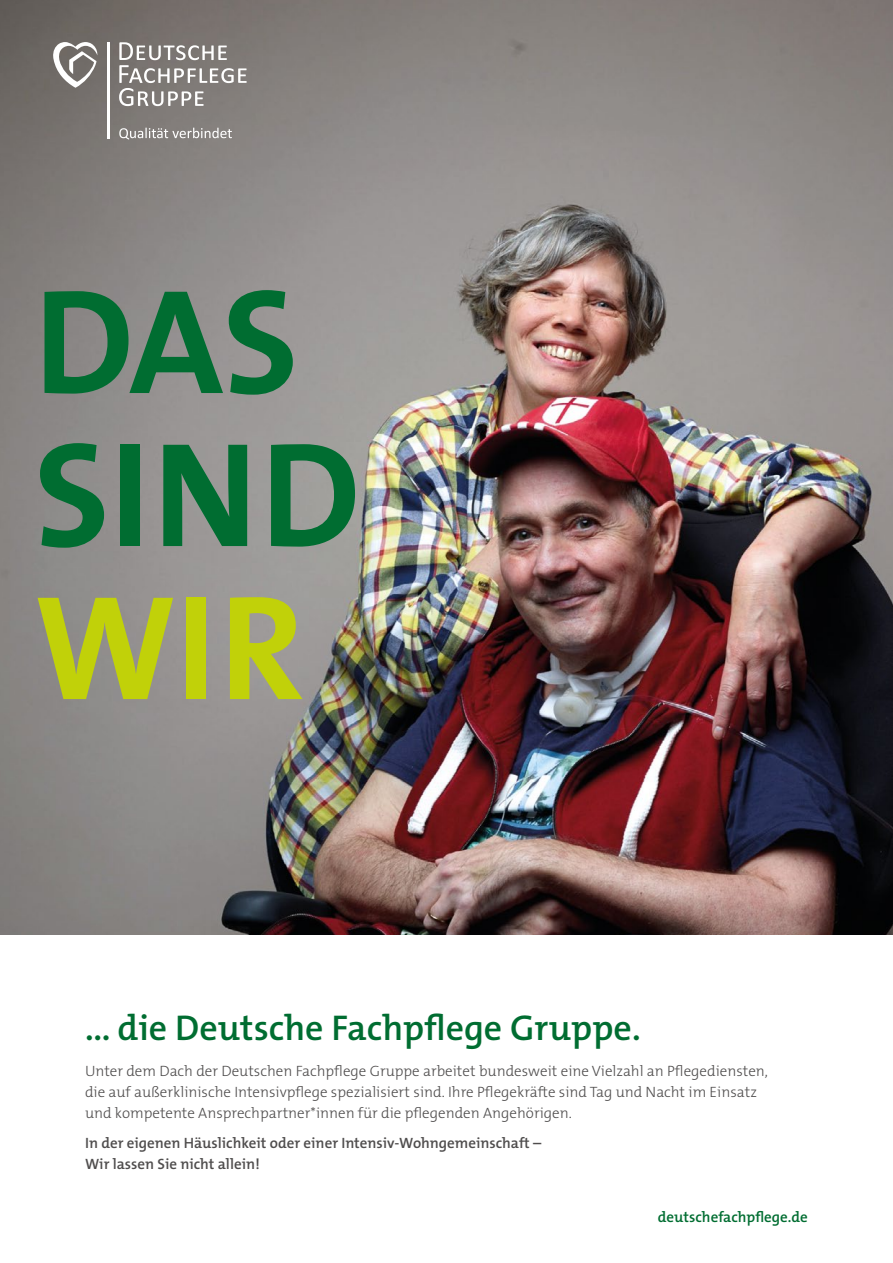
<style>
.page{position:relative;width:893px;height:1263px;background:#fff}
.page>*{position:absolute;margin:0;border:0;box-sizing:border-box;transform-origin:0 0}
.t1{font:700 150px/153px "The Mix B7";color:#006d31}
.t2{font:700 150px "The Mix B7";color:#c1d109}
.t3{font:600 36px "The Mix B6";color:#006d31}
.t4{font:300 15px/21px "The Mix B3";color:#4f4d4d}
.t5{font:600 15px/21px "The Mix B6";color:#4f4d4d}
.t6{font:600 15px "The Mix B6";color:#006d31}
</style>
<div class="page">
<img style="left:0;top:0;width:893px;height:935px">
<hr style="left:107px;top:42px;width:2px;height:96px;background:#fff">
<svg style="left:53px;top:42px;width:44px;height:46px"></svg>
<svg style="left:119px;top:42px;width:128px;height:64px"></svg>
<svg style="left:119px;top:128px;width:113px;height:12px"></svg>
<h1 class="t1" style="left:34px;top:271px;width:328px">DAS<br>SIND</h1>
<h1 class="t2" style="left:34px;top:569px;width:272px">WIR</h1>
<h2 class="t3" style="left:85px;top:1009px;width:557px">... die Deutsche Fachpflege Gruppe.</h2>
<p class="t4" style="left:85px;top:1061px;width:684px">Unter dem Dach der Deutschen Fachpflege Gruppe arbeitet bundesweit eine Vielzahl an Pflegediensten, die auf außerklinische Intensivpflege spezialisiert sind. Ihre Pflegekräfte sind Tag und Nacht im Einsatz und kompetente Ansprechpartner*innen für die pflegenden Angehörigen.</p>
<p class="t5" style="left:85px;top:1132px;width:458px">In der eigenen Häuslichkeit oder einer Intensiv-Wohngemeinschaft –<br>Wir lassen Sie nicht allein!</p>
<p class="t6" style="left:658px;top:1209px;width:152px">deutschefachpflege.de</p>
</div>
